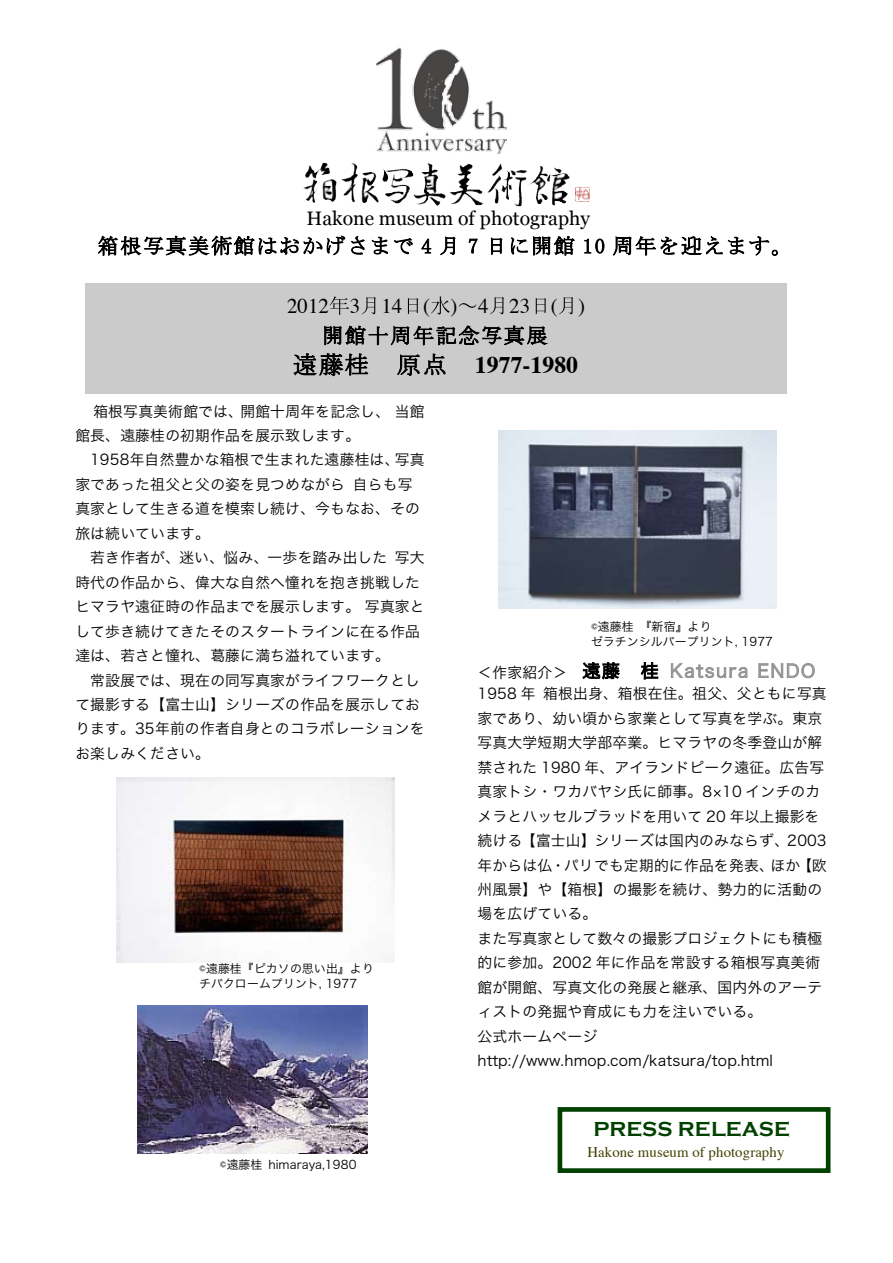
<style>
.page{position:relative;width:893px;height:1263px;background:#fff}
.page>*{position:absolute;margin:0;border:0;box-sizing:border-box;transform-origin:0 0}
.t1{font:700 23.7px "Times";color:#000}
.t2{font:20.85px "Times";color:#000}
.t3{font:700 20.85px "Copperplate Gothic";color:#004100}
.t4{font:19.5px "Georgia";color:#000}
.t5{font:18px "Hira Kaku Pro N W3";letter-spacing:.085em;color:#929292}
.t6{font:14.7px/24.5px "Hira Kaku Pro N W3";letter-spacing:.025em;color:#000}
.t7{font:14.7px/24.5px "Hira Kaku Pro W3";letter-spacing:.025em;color:#000}
.t8{font:14.7px "Times";letter-spacing:.01em;color:#424100}
.t9{font:11.85px/14.7px "Hira Kaku Pro W3";color:#000}
.s1{font-size:14.7px;color:#000}
.s2{color:#000}
</style>
<div class="page">
<svg style="left:98px;top:235px;width:247px;height:21px"></svg>
<svg style="left:351px;top:236px;width:14px;height:19px"></svg>
<svg style="left:372px;top:237px;width:16px;height:17px"></svg>
<svg style="left:394px;top:238px;width:19px;height:16px"></svg>
<svg style="left:421px;top:239px;width:10px;height:15px"></svg>
<svg style="left:440px;top:236px;width:15px;height:19px"></svg>
<svg style="left:469px;top:239px;width:9px;height:15px"></svg>
<svg style="left:491px;top:237px;width:11px;height:18px"></svg>
<svg style="left:511px;top:236px;width:63px;height:19px"></svg>
<svg style="left:584px;top:238px;width:20px;height:16px"></svg>
<svg style="left:613px;top:236px;width:109px;height:19px"></svg>
<svg style="left:728px;top:236px;width:50px;height:20px"></svg>
<img style="left:320px;top:163px;width:118px;height:23px">
<img style="left:536px;top:186px;width:32px;height:19px">
<svg style="left:582px;top:662px;width:38px;height:17px"></svg>
<svg style="left:641px;top:662px;width:17px;height:17px"></svg>
<svg style="left:671px;top:663px;width:76px;height:15px"></svg>
<svg style="left:758px;top:663px;width:57px;height:15px"></svg>
<svg style="left:714px;top:790px;width:7px;height:7px"></svg>
<img style="left:376px;top:47px;width:130px;height:107px">
<img style="left:499px;top:431px;width:277px;height:177px">
<img style="left:117px;top:777px;width:277px;height:185px">
<div style="left:85px;top:284px;width:701px;height:110px;background:#cbcbcb"></div>
<svg style="left:329px;top:296px;width:20px;height:19px"></svg>
<svg style="left:362px;top:297px;width:14px;height:17px"></svg>
<svg style="left:408px;top:298px;width:10px;height:16px"></svg>
<svg style="left:431px;top:296px;width:19px;height:19px"></svg>
<svg style="left:459px;top:303px;width:17px;height:5px"></svg>
<svg style="left:490px;top:297px;width:14px;height:17px"></svg>
<svg style="left:536px;top:298px;width:10px;height:16px"></svg>
<svg style="left:559px;top:297px;width:14px;height:17px"></svg>
<svg style="left:324px;top:325px;width:225px;height:20px"></svg>
<svg style="left:293px;top:353px;width:75px;height:23px"></svg>
<svg style="left:397px;top:353px;width:49px;height:23px"></svg>
<div style="left:557px;top:1107px;width:273px;height:66px;border:5px solid #004100"></div>
<img style="left:137px;top:1005px;width:230px;height:149px">
<h3 class="t4" style="left:307px;top:207px;width:285px">Hakone museum of photography</h3>
<h2 class="t2" style="left:287px;top:287px;width:299px">2012314()423()</h2>
<p class="t7" style="left:75px;top:398px;width:351px;text-indent:18px">箱根写真美術館では、開館十周年を記念し、当館館長、遠藤桂の初期作品を展示致します。</p>
<p class="t7" style="left:75px;top:447px;width:351px;text-indent:15px">1958年自然豊かな箱根で生まれた遠藤桂は、写真家であった祖父と父の姿を見つめながら自らも写真家として生きる道を模索し続け、今もなお、その旅は続いています。</p>
<p class="t7" style="left:75px;top:544px;width:351px;text-indent:15px">若き作者が、迷い、悩み、一歩を踏み出した写大時代の作品から、偉大な自然へ憧れを抱き挑戦したヒマラヤ遠征時の作品までを展示します。写真家として歩き続けてきたそのスタートラインに在る作品達は、若さと憧れ、葛藤に満ち溢れています。</p>
<p class="t7" style="left:75px;top:667px;width:351px;text-indent:15px">常設展では、現在の同写真家がライフワークとして撮影する【富士山】シリーズの作品を展示しております。35年前の作者自身とのコラボレーションをお楽しみください。</p>
<p class="t9" style="left:199px;top:961px;width:176px">©遠藤桂『ピカソの思い出』よりチバクロームプリント, 1977</p>
<p class="t9" style="left:220px;top:1156px;width:138px">©遠藤桂 himaraya,1980</p>
<h1 class="t1" style="left:475px;top:342px;width:105px">1977-1980</h1>
<p class="t9" style="left:591px;top:618px;width:184px">©遠藤桂『新宿』より<br>ゼラチンシルバープリント, 1977</p>
<p class="t5" style="left:478px;top:655px;width:339px"><span class="s1">＜作家紹介＞</span> <span class="s2">遠藤 桂</span> Katsura ENDO</p>
<p class="t6" style="left:478px;top:681px;width:350px">1958 年箱根出身、箱根在住。祖父、父ともに写真家であり、幼い頃から家業として写真を学ぶ。東京写真大学短期大学部卒業。ヒマラヤの冬季登山が解禁された 1980 年、アイランドピーク遠征。広告写真家トシ・ワカバヤシ氏に師事。8 10 インチのカメラとハッセルブラッドを用いて 20 年以上撮影を続ける【富士山】シリーズは国内のみならず、2003年からは仏・パリでも定期的に作品を発表、ほか【欧州風景】や【箱根】の撮影を続け、勢力的に活動の場を広げている。<br>また写真家として数々の撮影プロジェクトにも積極的に参加。2002 年に作品を常設する箱根写真美術館が開館、写真文化の発展と継承、国内外のアーティストの発掘や育成にも力を注いでいる。<br>公式ホームページhttp://www.hmop.com/katsura/top.html</p>
<h2 class="t3" style="left:593px;top:1117px;width:198px">PRESS RELEASE</h2>
<p class="t8" style="left:587px;top:1138px;width:198px">Hakone museum of photography</p>
</div>
